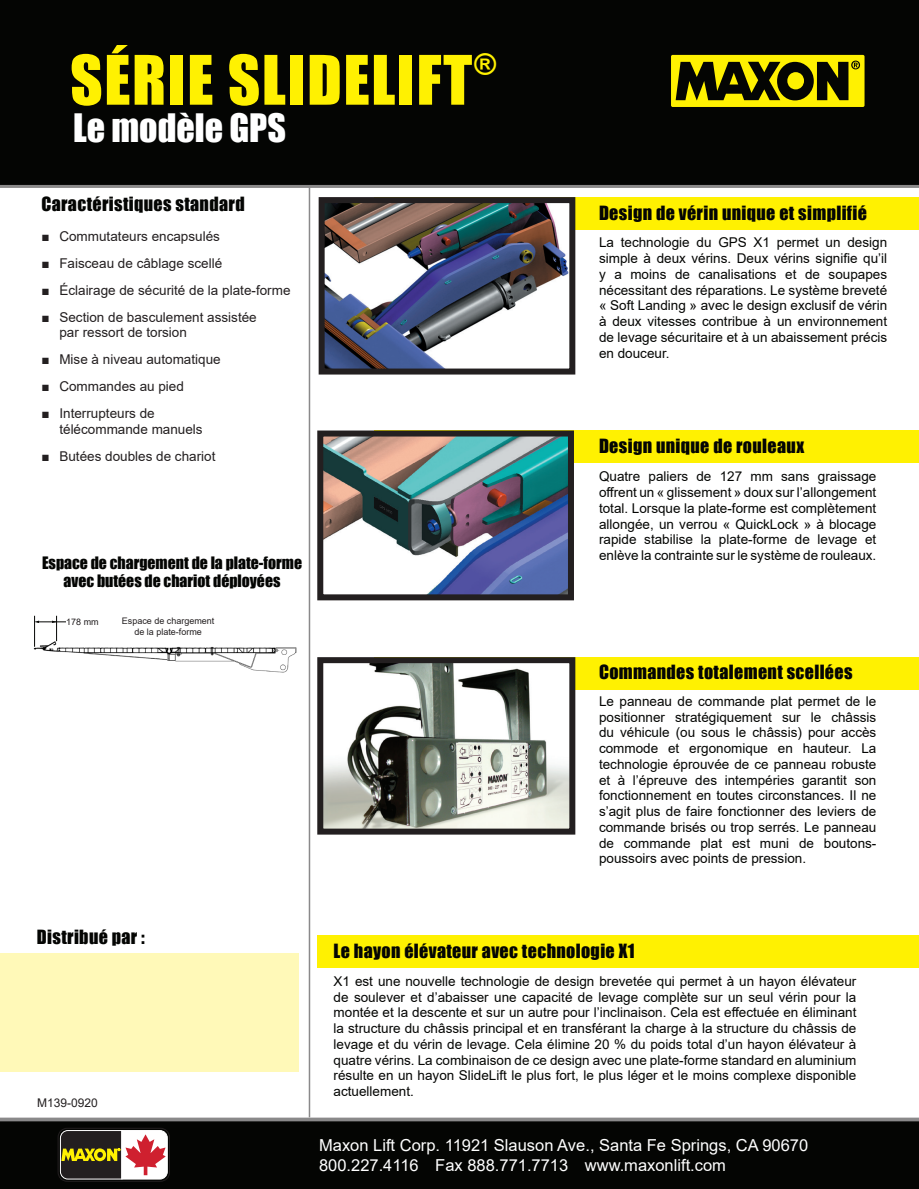
<style>
.page{position:relative;width:919px;height:1189px;background:#fff}
.page>*{position:absolute;margin:0;border:0;box-sizing:border-box;transform-origin:0 0}
.t1{font:63px "Impact";letter-spacing:.025em;color:#fff101}
.t2{font:36px "Impact";color:#fff}
.t3{font:29.25px "Impact";color:#fff101}
.e{font:18px "Impact";letter-spacing:.02em;color:#040503}
.t4{font:16.5px/19.5px "Arial";color:#fff}
.e-2{font:15.75px/18px "Impact";color:#040503;text-align:center}
.f{font:13.5px/15.8px "Arial";color:#040503;text-align:justify}
.t5{font:13.5px/15.8px "Arial";color:#231f20}
.t6{font:12px "Arial";color:#231f20}
.d{font:9px/11.2px "Arial";color:#231f20;text-align:center}
</style>
<div class="page">
<div style="left:0;top:0;width:919px;height:188px;background:#040503"></div>
<div style="left:671px;top:55px;width:193px;height:52px;background:#fff101;border-radius:2px"></div>
<svg style="left:676px;top:61px;width:184px;height:40px"></svg>
<div style="left:0;top:1120px;width:919px;height:69px;background:#040503"></div>
<hr style="left:0;top:1118px;width:919px;height:3px;background:#8a898a">
<div style="left:58px;top:1128px;width:112px;height:53px;border:1px solid #231f20;border-radius:9px"></div>
<svg style="left:60px;top:1130px;width:108px;height:49px;background:#937764"></svg>
<div style="left:317px;top:935px;width:602px;height:32px;background:#fff101"></div>
<div style="left:0;top:953px;width:299px;height:119px;background:#fff9b8"></div>
<hr style="left:309px;top:187px;width:1px;height:930px;background:#8a898a">
<div style="left:375px;top:197px;width:544px;height:32px;background:#fff101"></div>
<img style="left:326px;top:204px;width:242px;height:164px">
<div style="left:319px;top:197px;width:256px;height:178px;border:6px solid #231f20"></div>
<div style="left:375px;top:657px;width:544px;height:33px;background:#fff101"></div>
<img style="left:324px;top:664px;width:244px;height:164px">
<div style="left:317px;top:657px;width:258px;height:178px;border:6px solid #231f20"></div>
<div style="left:375px;top:430px;width:544px;height:33px;background:#fff101"></div>
<img style="left:324px;top:437px;width:243px;height:156px">
<div style="left:317px;top:430px;width:257px;height:170px;border:6px solid #231f20"></div>
<img style="left:33px;top:619px;width:264px;height:54px">
<hr style="left:37px;top:622px;width:38px;height:1px;background:#040503">
<svg style="left:52px;top:616px;width:5px;height:25px"></svg>
<hr style="left:34px;top:616px;width:1px;height:31px;background:#040503">
<div style="left:66px;top:611px;width:33px;height:22px;background:#fff"></div>
<h1 class="t1" style="left:70px;top:31px;width:404px">SÉRIE SLIDELIFT</h1>
<h3 class="t3" style="left:474px;top:41px;width:24px">®</h3>
<h2 class="t2" style="left:73px;top:100px;width:214px">Le modèle GPS</h2>
<p class="e" style="left:41px;top:190px;width:205px">Caractéristiques standard</p>
<p class="t5" style="left:41px;top:228px;width:180px">■ Commutateurs encapsulés</p>
<p class="t5" style="left:41px;top:255px;width:182px">■ Faisceau de câblage scellé</p>
<p class="t5" style="left:41px;top:282px;width:251px">■ Éclairage de sécurité de la plate-forme</p>
<p class="t5" style="left:59px;top:309px;width:199px;text-indent:-18px">■ Section de basculement assistée par ressort de torsion</p>
<p class="t5" style="left:41px;top:352px;width:181px">■ Mise à niveau automatique</p>
<p class="t5" style="left:41px;top:379px;width:144px">■ Commandes au pied</p>
<p class="t5" style="left:59px;top:406px;width:145px;text-indent:-18px">■ Interrupteurs de télécommande manuels</p>
<p class="t5" style="left:41px;top:448px;width:176px">■ Butées doubles de chariot</p>
<p class="e-2" style="left:42px;top:553px;width:261px">Espace de chargement de la plate-forme avec butées de chariot déployées</p>
<p class="d" style="left:122px;top:615px;width:94px">Espace de chargement de la plate-forme</p>
<p class="d" style="left:66px;top:616px;width:34px">178 mm</p>
<p class="e" style="left:599px;top:199px;width:269px">Design de vérin unique et simplifié</p>
<p class="f" style="left:599px;top:235px;width:290px">La technologie du GPS X1 permet un design simple à deux vérins. Deux vérins signifie qu’il y a moins de canalisations et de soupapes nécessitant des réparations. Le système breveté « Soft Landing » avec le design exclusif de vérin à deux vitesses contribue à un environnement de levage sécuritaire et à un abaissement précis en douceur.</p>
<p class="e" style="left:599px;top:432px;width:207px">Design unique de rouleaux</p>
<p class="f" style="left:599px;top:469px;width:279px">Quatre paliers de 127 mm sans graissage offrent un « glissement » doux sur l’allongement total. Lorsque la plate-forme est complètement allongée, un verrou « QuickLock » à blocage rapide stabilise la plate-forme de levage et enlève la contrainte sur le système de rouleaux.</p>
<p class="e" style="left:599px;top:658px;width:255px">Commandes totalement scellées</p>
<p class="f" style="left:599px;top:693px;width:279px">Le panneau de commande plat permet de le positionner stratégiquement sur le châssis du véhicule (ou sous le châssis) pour accès commode et ergonomique en hauteur. La technologie éprouvée de ce panneau robuste et à l’épreuve des intempéries garantit son fonctionnement en toutes circonstances. Il ne s’agit plus de faire fonctionner des leviers de commande brisés ou trop serrés. Le panneau de commande plat est muni de boutons&shy;poussoirs avec points de pression.</p>
<p class="e" style="left:37px;top:923px;width:110px">Distribué par :</p>
<p class="t6" style="left:37px;top:1095px;width:62px">M139-0920</p>
<p class="e" style="left:334px;top:937px;width:302px">Le hayon élévateur avec technologie X1</p>
<p class="f" style="left:334px;top:973px;width:524px">X1 est une nouvelle technologie de design brevetée qui permet à un hayon élévateur de soulever et d’abaisser une capacité de levage complète sur un seul vérin pour la montée et la descente et sur un autre pour l’inclinaison. Cela est effectuée en éliminant la structure du châssis principal et en transférant la charge à la structure du châssis de levage et du vérin de levage. Cela élimine 20 % du poids total d’un hayon élévateur à quatre vérins. La combinaison de ce design avec une plate-forme standard en aluminium résulte en un hayon SlideLift le plus fort, le plus léger et le moins complexe disponible actuellement.</p>
<p class="t4" style="left:319px;top:1135px;width:491px">Maxon Lift Corp. 11921 Slauson Ave., Santa Fe Springs, CA 90670<br>800.227.4116 Fax 888.771.7713 www.maxonlift.com</p>
</div>
